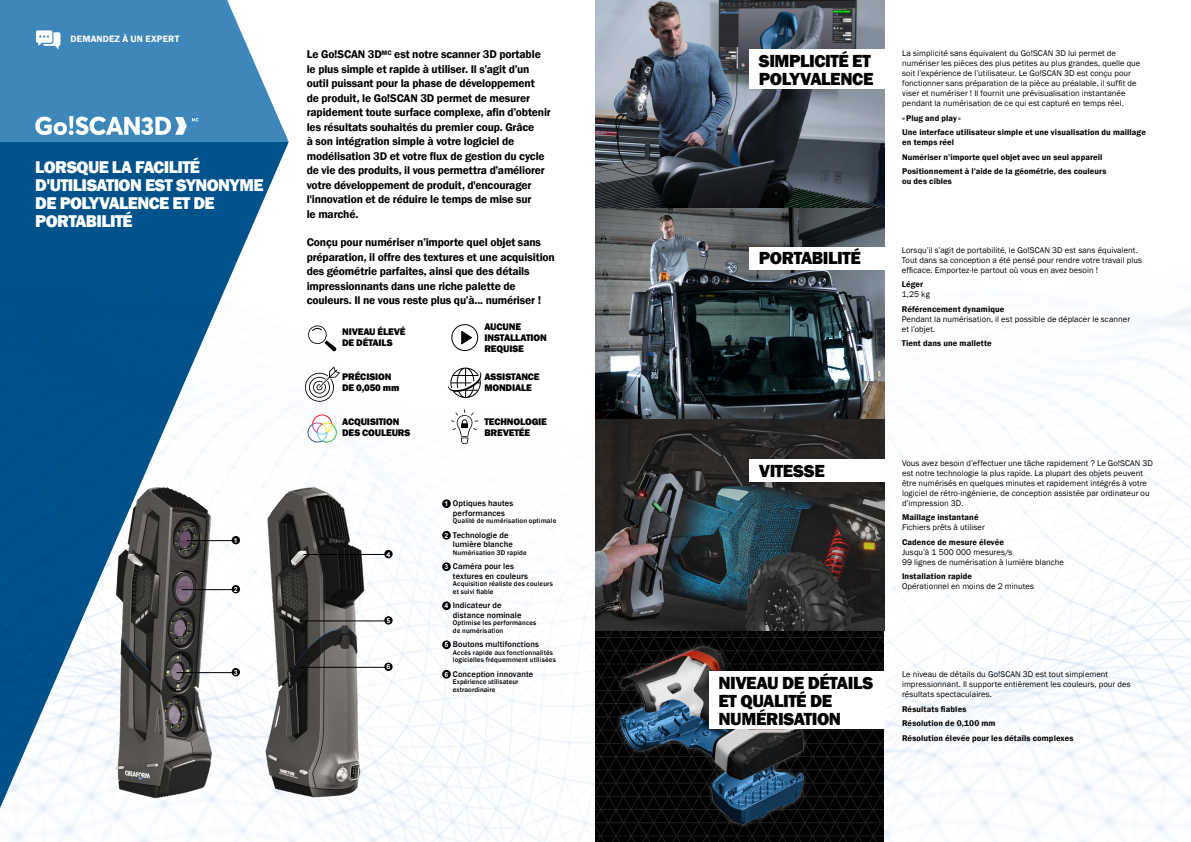
<style>
.page{position:relative;width:1191px;height:842px;background:#fff}
.page>*{position:absolute;margin:0;border:0;box-sizing:border-box;transform-origin:0 0}
.t1{font:800 18px/18px "Franklin Gothic";letter-spacing:-.025em;color:#000}
.t2{font:800 17.5px/18px "Franklin Gothic";letter-spacing:-.035em;color:#fff}
.t3{font:600 11.5px/14.5px "Franklin Gothic";letter-spacing:-.015em;color:#000}
.t4{font:800 9.9px/10.9px "Franklin Gothic";letter-spacing:-.015em;color:#000}
.t5{font:600 9.5px "Franklin Gothic";letter-spacing:.01em;color:#fff}
.t6{font:8.5px/10px "Franklin Gothic";letter-spacing:.005em;color:#000}
.t7{font:600 8.5px/14.5px "Franklin Gothic";letter-spacing:.015em;color:#000}
.t8{font:500 8.5px/9.5px "Franklin Gothic";letter-spacing:.01em;color:#000}
.t9{font:500 7px/7.5px "Franklin Gothic";letter-spacing:.015em;color:#000}
.t10{font:700 7px "Arial";color:#fff}
.s1{font-family:"Arial";font-weight:700;font-size:7px;color:#fff}
</style>
<div class="page">
<img style="left:884px;top:213px;width:307px;height:629px">
<img style="left:289px;top:324px;width:306px;height:518px">
<svg style="left:0;top:142px;width:289px;height:700px;fill:#00528a"></svg>
<svg style="left:0;top:0;width:289px;height:142px;background:#5595c3"></svg>
<img style="left:595px;top:0;width:289px;height:630px">
<svg style="left:595px;top:630px;width:289px;height:212px;background:#060606"></svg>
<img style="left:614px;top:630px;width:196px;height:212px">
<img style="left:106px;top:480px;width:121px;height:322px">
<img style="left:256px;top:479px;width:126px;height:322px">
<hr style="left:299px;top:621px;width:87px;height:1px;background:#000">
<hr style="left:299px;top:667px;width:87px;height:1px;background:#000">
<hr style="left:303px;top:554px;width:83px;height:1px;background:#000">
<hr style="left:187px;top:540px;width:47px;height:1px;background:#000">
<hr style="left:182px;top:589px;width:52px;height:1px;background:#000">
<hr style="left:176px;top:672px;width:58px;height:1px;background:#000">
<div style="left:232px;top:536px;width:8px;height:8px;background:#000;border-radius:50%"></div>
<div style="left:232px;top:585px;width:8px;height:8px;background:#000;border-radius:50%"></div>
<div style="left:232px;top:668px;width:8px;height:8px;background:#000;border-radius:50%"></div>
<div style="left:384px;top:550px;width:8px;height:8px;background:#000;border-radius:50%"></div>
<div style="left:384px;top:616px;width:8px;height:9px;background:#000;border-radius:50%"></div>
<div style="left:384px;top:663px;width:8px;height:8px;background:#000;border-radius:50%"></div>
<svg style="left:35px;top:116px;width:163px;height:19px"></svg>
<div style="left:750px;top:50px;width:135px;height:39px;background:#fff"></div>
<div style="left:750px;top:460px;width:135px;height:22px;background:#fff"></div>
<div style="left:709px;top:671px;width:176px;height:58px;background:#fff"></div>
<div style="left:750px;top:247px;width:135px;height:22px;background:#fff"></div>
<div style="left:442px;top:499px;width:9px;height:9px;background:#000;border-radius:50%"></div>
<div style="left:442px;top:531px;width:9px;height:8px;background:#000;border-radius:50%"></div>
<div style="left:442px;top:562px;width:9px;height:9px;background:#000;border-radius:50%"></div>
<div style="left:442px;top:601px;width:9px;height:9px;background:#000;border-radius:50%"></div>
<div style="left:442px;top:640px;width:9px;height:9px;background:#000;border-radius:50%"></div>
<div style="left:442px;top:670px;width:9px;height:8px;background:#000;border-radius:50%"></div>
<svg style="left:448px;top:368px;width:33px;height:30px"></svg>
<div style="left:451px;top:324px;width:27px;height:27px;border:1px solid #000;border-radius:50%"></div>
<svg style="left:461px;top:330px;width:11px;height:15px"></svg>
<svg style="left:451px;top:409px;width:27px;height:35px"></svg>
<svg style="left:305px;top:367px;width:35px;height:35px"></svg>
<svg style="left:307px;top:324px;width:29px;height:28px"></svg>
<svg style="left:307px;top:414px;width:30px;height:29px"></svg>
<svg style="left:36px;top:30px;width:24px;height:19px"></svg>
<p class="t5" style="left:71px;top:33px;width:110px">DEMANDEZ À UN EXPERT</p>
<h2 class="t2" style="left:35px;top:158px;width:230px">LORSQUE LA FACILITÉ<br>D'UTILISATION EST SYNONYME<br>DE POLYVALENCE ET DE<br>PORTABILITÉ</h2>
<p class="t10" style="left:234px;top:536px;width:5px">1</p>
<p class="t10" style="left:234px;top:585px;width:5px">2</p>
<p class="t10" style="left:234px;top:668px;width:5px">3</p>
<p class="t3" style="left:307px;top:48px;width:246px">Le Go!SCAN 3D<sup>MC</sup> est notre scanner 3D portable le plus simple et rapide à utiliser. Il s’agit d’un outil puissant pour la phase de développement<br>de produit, le Go!SCAN 3D permet de mesurer rapidement toute surface complexe, afin d’obtenir les résultats souhaités du premier coup. Grâce<br>à son intégration simple à votre logiciel de modélisation 3D et votre flux de gestion du cycle de vie des produits, il vous permettra d’améliorer votre développement de produit, d'encourager l'innovation et de réduire le temps de mise sur<br>le marché.</p>
<p class="t3" style="left:307px;top:235px;width:250px">Conçu pour numériser n’importe quel objet sans préparation, il offre des textures et une acquisition des géométrie parfaites, ainsi que des détails impressionnants dans une riche palette de couleurs. Il ne vous reste plus qu’à... numériser !</p>
<p class="t4" style="left:484px;top:321px;width:64px">AUCUNE<br>INSTALLATION<br>REQUISE</p>
<p class="t4" style="left:342px;top:326px;width:65px">NIVEAU ÉLEVÉ<br>DE DÉTAILS</p>
<p class="t4" style="left:342px;top:371px;width:59px">PRÉCISION<br>DE 0,050 mm</p>
<p class="t4" style="left:342px;top:416px;width:70px">ACQUISITION<br>DES COULEURS</p>
<p class="t4" style="left:484px;top:416px;width:64px">TECHNOLOGIE<br>BREVETÉE</p>
<p class="t4" style="left:484px;top:371px;width:57px">ASSISTANCE<br>MONDIALE</p>
<p class="t10" style="left:386px;top:549px;width:5px">4</p>
<p class="t10" style="left:386px;top:616px;width:5px">5</p>
<p class="t10" style="left:386px;top:662px;width:5px">6</p>
<p class="t8" style="left:444px;top:499px;width:71px;text-align:center"><span class="s1">1</span> Optiques hautes performances</p>
<p class="t9" style="left:453px;top:517px;width:105px">Qualité de numérisation optimale</p>
<p class="t8" style="left:453px;top:530px;width:61px;text-indent:-9px"><span class="s1">2</span> Technologie de lumière blanche</p>
<p class="t9" style="left:453px;top:548px;width:75px">Numérisation 3D rapide</p>
<p class="t8" style="left:453px;top:562px;width:77px;text-indent:-9px"><span class="s1">3</span> Caméra pour les textures en couleurs</p>
<p class="t9" style="left:453px;top:580px;width:102px">Acquisition réaliste des couleurs et suivi fiable</p>
<p class="t8" style="left:453px;top:600px;width:70px;text-indent:-9px"><span class="s1">4</span> Indicateur de distance nominale</p>
<p class="t9" style="left:453px;top:619px;width:85px">Optimise les performances de numérisation</p>
<p class="t8" style="left:444px;top:640px;width:96px"><span class="s1">5</span> Boutons multifonctions</p>
<p class="t9" style="left:453px;top:648px;width:104px">Accès rapide aux fonctionnalités logicielles fréquemment utilisées</p>
<p class="t8" style="left:444px;top:669px;width:90px"><span class="s1">6</span> Conception innovante</p>
<p class="t9" style="left:453px;top:678px;width:67px">Expérience utilisateur extraordinaire</p>
<h1 class="t1" style="left:759px;top:52px;width:116px">SIMPLICITÉ ET<br>POLYVALENCE</h1>
<h1 class="t1" style="left:759px;top:249px;width:103px">PORTABILITÉ</h1>
<p class="t6" style="left:902px;top:49px;width:239px">La simplicité sans équivalent du Go!SCAN 3D lui permet de numériser les pièces des plus petites au plus grandes, quelle que soit l’expérience de l’utilisateur. Le Go!SCAN 3D est conçu pour fonctionner sans préparation de la pièce au préalable, il suffit de viser et numériser ! Il fournit une prévisualisation instantanée pendant la numérisation de ce qui est capturé en temps réel.</p>
<p class="t7" style="left:902px;top:111px;width:245px">«Plug and play »<br>Une interface utilisateur simple et une visualisation du maillage</p>
<p class="t7" style="left:902px;top:135px;width:206px">en temps réel<br>Numériser n’importe quel objet avec un seul appareil<br>Positionnement à l’aide de la géométrie, des couleurs</p>
<p class="t7" style="left:902px;top:174px;width:51px">ou des cibles</p>
<p class="t6" style="left:902px;top:245px;width:242px">Lorsqu’il s’agit de portabilité, le Go!SCAN 3D est sans équivalent.<br>Tout dans sa conception a été pensé pour rendre votre travail plus efficace. Emportez-le partout où vous en avez besoin !</p>
<p class="t7" style="left:902px;top:277px;width:23px">Léger</p>
<p class="t6" style="left:902px;top:290px;width:29px">1,25 kg</p>
<p class="t7" style="left:902px;top:302px;width:104px">Référencement dynamique</p>
<p class="t6" style="left:902px;top:314px;width:230px">Pendant la numérisation, il est possible de déplacer le scanner et l’objet.</p>
<p class="t7" style="left:902px;top:336px;width:91px">Tient dans une mallette</p>
<h1 class="t1" style="left:759px;top:462px;width:67px">VITESSE</h1>
<p class="t6" style="left:902px;top:458px;width:253px">Vous avez besoin d’effectuer une tâche rapidement ? Le Go!SCAN 3D est notre technologie la plus rapide. La plupart des objets peuvent être numérisés en quelques minutes et rapidement intégrés à votre logiciel de rétro-ingénierie, de conception assistée par ordinateur ou d’impression 3D.</p>
<p class="t7" style="left:902px;top:510px;width:78px">Maillage instantané</p>
<p class="t6" style="left:902px;top:523px;width:84px">Fichiers prêts à utiliser</p>
<p class="t7" style="left:902px;top:535px;width:103px">Cadence de mesure élevée</p>
<p class="t6" style="left:902px;top:547px;width:163px">Jusqu’à 1 500 000 mesures/s<br>99 lignes de numérisation à lumière blanche</p>
<p class="t7" style="left:902px;top:569px;width:72px">Installation rapide</p>
<p class="t6" style="left:902px;top:582px;width:134px">Opérationnel en moins de 2 minutes</p>
<h1 class="t1" style="left:718px;top:673px;width:157px">NIVEAU DE DÉTAILS<br>ET QUALITÉ DE<br>NUMÉRISATION</h1>
<p class="t6" style="left:902px;top:670px;width:230px">Le niveau de détails du Go!SCAN 3D est tout simplement impressionnant. Il supporte entièrement les couleurs, pour des résultats spectaculaires.</p>
<p class="t7" style="left:902px;top:702px;width:173px">Résultats fiables<br>Résolution de 0,100 mm<br>Résolution élevée pour les détails complexes</p>
</div>
